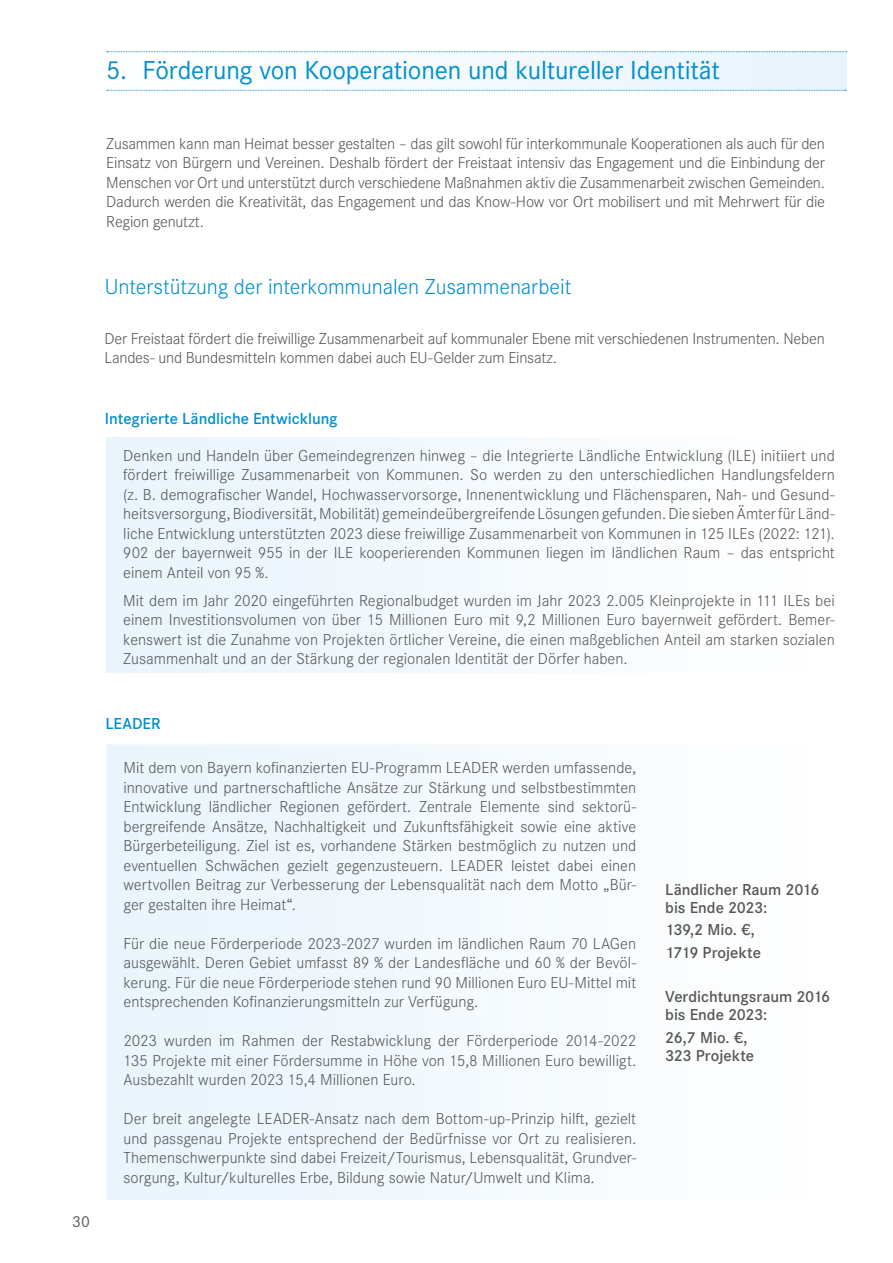
<style>
.page{position:relative;width:893px;height:1263px;background:#fff}
.page>*{position:absolute;margin:0;border:0;box-sizing:border-box;transform-origin:0 0}
.t1{font:27px "Corporate S Pro";letter-spacing:-.005em;color:#008fcf}
.t2{font:300 22.5px "Corporate S Pro";letter-spacing:-.005em;color:#008fcf}
.t3{font:300 16.5px/19.5px "Corporate S Pro";color:#575756;text-align:justify}
.t4{font:600 16.5px/18px "Corporate S Pro";letter-spacing:-.005em;color:#575756}
.t5{font:600 16.5px "Corporate S Pro";color:#008fcf}
.t6{font:16.5px "Corporate S Pro";color:#575756}
</style>
<div class="page">
<div style="left:106px;top:437px;width:735px;height:235px;background:#f4f9fe"></div>
<div style="left:106px;top:52px;width:740px;height:38px;background:#f4fafe"></div>
<svg style="left:107px;top:90px;width:739px;height:1px"></svg>
<svg style="left:107px;top:51px;width:740px;height:1px"></svg>
<div style="left:106px;top:744px;width:396px;height:456px;background:#eff7fd"></div>
<p class="t1" style="left:106px;top:50px;width:615px">5. Förderung von Kooperationen und kultureller Identität</p>
<p class="t3" style="left:106px;top:132px;width:720px">Zusammen kann man Heimat besser gestalten – das gilt sowohl für interkommunale Kooperationen als auch für den Einsatz von Bürgern und Vereinen. Deshalb fördert der Freistaat intensiv das Engagement und die Einbindung der Menschen vor Ort und unterstützt durch verschiedene Maßnahmen aktiv die Zusammenarbeit zwischen Gemeinden.<br>Dadurch werden die Kreativität, das Engagement und das Know-How vor Ort mobilisert und mit Mehrwert für die Region genutzt.</p>
<p class="t2" style="left:105px;top:271px;width:468px">Unterstützung der interkommunalen Zusammenarbeit</p>
<p class="t3" style="left:104px;top:327px;width:722px">Der Freistaat fördert die freiwillige Zusammenarbeit auf kommunaler Ebene mit verschiedenen Instrumenten. Neben<br>Landes- und Bundesmitteln kommen dabei auch EU-Gelder zum Einsatz.</p>
<p class="t5" style="left:105px;top:406px;width:234px">Integrierte Ländliche Entwicklung</p>
<p class="t3" style="left:123px;top:445px;width:713px">Denken und Handeln über Gemeindegrenzen hinweg – die Integrierte Ländliche Entwicklung (ILE) initiiert und fördert freiwillige Zusammenarbeit von Kommunen. So werden zu den unterschiedlichen Handlungsfeldern (z. B. demografischer Wandel, Hochwasservorsorge, Innenentwicklung und Flächensparen, Nah- und Gesund&shy;heitsversorgung, Biodiversität, Mobilität) gemeindeübergreifende Lösungen gefunden. Die sieben Ämter für Länd&shy;liche Entwicklung unterstützten 2023 diese freiwillige Zusammenarbeit von Kommunen in 125 ILEs (2022: 121).<br>902 der bayernweit 955 in der ILE kooperierenden Kommunen liegen im ländlichen Raum – das entspricht einem Anteil von 95 %.</p>
<p class="t3" style="left:123px;top:590px;width:713px">Mit dem im Jahr 2020 eingeführten Regionalbudget wurden im Jahr 2023 2.005 Kleinprojekte in 111 ILEs bei einem Investitionsvolumen von über 15 Millionen Euro mit 9,2 Millionen Euro bayernweit gefördert. Bemer&shy;kenswert ist die Zunahme von Projekten örtlicher Vereine, die einen maßgeblichen Anteil am starken sozialen Zusammenhalt und an der Stärkung der regionalen Identität der Dörfer haben.</p>
<p class="t6" style="left:72px;top:1209px;width:19px">30</p>
<p class="t5" style="left:105px;top:711px;width:57px">LEADER</p>
<p class="t3" style="left:124px;top:757px;width:514px">Mit dem von Bayern kofinanzierten EU-Programm LEADER werden umfassende, innovative und partnerschaftliche Ansätze zur Stärkung und selbstbestimmten Entwicklung ländlicher Regionen gefördert. Zentrale Elemente sind sektorü&shy;bergreifende Ansätze, Nachhaltigkeit und Zukunftsfähigkeit sowie eine aktive Bürgerbeteiligung. Ziel ist es, vorhandene Stärken bestmöglich zu nutzen und eventuellen Schwächen gezielt gegenzusteuern. LEADER leistet dabei einen wertvollen Beitrag zur Verbesserung der Lebensqualität nach dem Motto „Bür&shy;ger gestalten ihre Heimat“.</p>
<p class="t3" style="left:124px;top:932px;width:514px">Für die neue Förderperiode 2023-2027 wurden im ländlichen Raum 70 LAGen ausgewählt. Deren Gebiet umfasst 89 % der Landesfläche und 60 % der Bevöl&shy;kerung. Für die neue Förderperiode stehen rund 90 Millionen Euro EU-Mittel mit entsprechenden Kofinanzierungsmitteln zur Verfügung.</p>
<p class="t3" style="left:124px;top:1030px;width:514px">2023 wurden im Rahmen der Restabwicklung der Förderperiode 2014-2022<br>135 Projekte mit einer Fördersumme in Höhe von 15,8 Millionen Euro bewilligt.<br>Ausbezahlt wurden 2023 15,4 Millionen Euro.</p>
<p class="t3" style="left:124px;top:1108px;width:514px">Der breit angelegte LEADER-Ansatz nach dem Bottom-up-Prinzip hilft, gezielt und passgenau Projekte entsprechend der Bedürfnisse vor Ort zu realisieren.<br>Themenschwerpunkte sind dabei Freizeit/Tourismus, Lebensqualität, Grundver&shy;sorgung, Kultur/kulturelles Erbe, Bildung sowie Natur/Umwelt und Klima.</p>
<p class="t4" style="left:665px;top:880px;width:156px">Ländlicher Raum 2016 bis Ende 2023:</p>
<p class="t4" style="left:665px;top:920px;width:91px">139,2 Mio. €,</p>
<p class="t4" style="left:665px;top:942px;width:97px">1719 Projekte</p>
<p class="t4" style="left:665px;top:987px;width:167px">Verdichtungsraum 2016 bis Ende 2023:</p>
<p class="t4" style="left:665px;top:1027px;width:90px">26,7 Mio. €,<br>323 Projekte</p>
</div>
